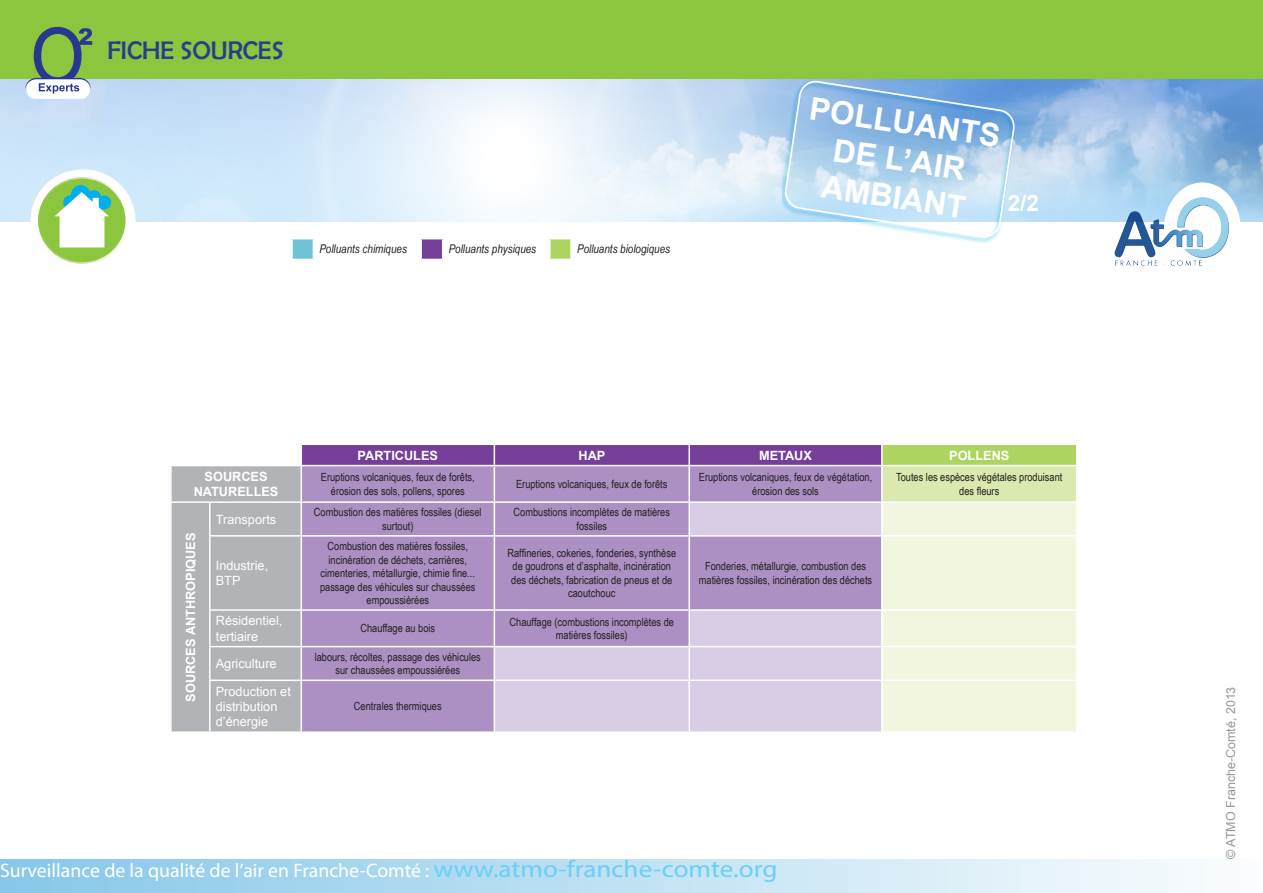
<style>
.page{position:relative;width:1263px;height:893px;background:#fff}
.page>*{position:absolute;margin:0;border:0;box-sizing:border-box;transform-origin:0 0}
.t1{font:700 31.5px "Arial";color:#fff}
.t2{font:25.5px "Berlin Sans FB";color:#253f8e}
.t3{font:700 22.5px "Arial";color:#fff}
.t4{font:19.65px "Myriad Pro";color:#fff}
.t5{font:12.75px/15.3px "Arial";color:#fff}
.t6{font:700 12.75px "Arial";color:#fff}
.t7{font:12.45px "Arial";color:#95979a}
.t8{font:italic 12px "Arial Narrow";color:#231f20}
.t9{font:11.25px/13.5px "Arial Narrow";color:#231f20;text-align:center}
.s1{font-size:24.15px;color:#6bcff6}
</style>
<div class="page">
<div style="left:0;top:859px;width:1263px;height:34px;background:linear-gradient(to right,#87c7e9,#fbfdfe)"></div>
<img style="left:0;top:78px;width:1263px;height:143px">
<div style="left:31px;top:170px;width:104px;height:101px;background:#fff;border-radius:50%"></div>
<div style="left:31px;top:169px;width:104px;height:102px;border:2px solid #fff;border-radius:50%"></div>
<svg style="left:39px;top:178px;width:87px;height:85px"></svg>
<div style="left:38px;top:177px;width:89px;height:87px;border:2px solid #fff;border-radius:50%"></div>
<div style="left:1164px;top:182px;width:77px;height:92px;background:#fff;border-radius:50%"></div>
<img style="left:1109px;top:194px;width:124px;height:72px">
<div style="left:0;top:0;width:1263px;height:78px;background:#8bc63e"></div>
<div style="left:27px;top:78px;width:63px;height:21px;background:#fff;border-radius:9px"></div>
<svg style="left:25px;top:27px;width:67px;height:67px"></svg>
<img style="left:782px;top:78px;width:232px;height:165px">
<svg style="left:784px;top:79px;width:230px;height:161px;background:#aaccec"></svg>
<svg style="left:292px;top:239px;width:22px;height:20px"></svg>
<svg style="left:421px;top:239px;width:22px;height:21px"></svg>
<svg style="left:549px;top:239px;width:22px;height:21px"></svg>
<svg style="left:172px;top:444px;width:905px;height:287px;background:#c1b2c9"></svg>
<hr style="left:170px;top:465px;width:40px;height:1px;background:#fff">
<hr style="left:210px;top:465px;width:91px;height:1px;background:#fff">
<hr style="left:301px;top:465px;width:193px;height:1px;background:#fff">
<hr style="left:301px;top:466px;width:1px;height:35px;background:#fff">
<hr style="left:494px;top:465px;width:195px;height:1px;background:#fff">
<hr style="left:494px;top:466px;width:1px;height:35px;background:#fff">
<hr style="left:689px;top:465px;width:193px;height:1px;background:#fff">
<hr style="left:688px;top:466px;width:2px;height:35px;background:#fff">
<hr style="left:882px;top:465px;width:195px;height:1px;background:#fff">
<hr style="left:881px;top:466px;width:2px;height:35px;background:#fff">
<hr style="left:1076px;top:466px;width:1px;height:35px;background:#fff">
<hr style="left:170px;top:501px;width:40px;height:2px;background:#fff">
<hr style="left:210px;top:501px;width:91px;height:2px;background:#fff">
<hr style="left:209px;top:503px;width:2px;height:32px;background:#fff">
<hr style="left:301px;top:501px;width:193px;height:2px;background:#fff">
<hr style="left:301px;top:503px;width:1px;height:32px;background:#fff">
<hr style="left:494px;top:501px;width:195px;height:2px;background:#fff">
<hr style="left:494px;top:503px;width:1px;height:32px;background:#fff">
<hr style="left:689px;top:501px;width:193px;height:2px;background:#fff">
<hr style="left:688px;top:503px;width:2px;height:32px;background:#fff">
<hr style="left:882px;top:501px;width:195px;height:2px;background:#fff">
<hr style="left:881px;top:503px;width:2px;height:32px;background:#fff">
<hr style="left:1076px;top:503px;width:1px;height:32px;background:#fff">
<hr style="left:209px;top:535px;width:92px;height:2px;background:#fff">
<hr style="left:209px;top:537px;width:2px;height:72px;background:#fff">
<hr style="left:301px;top:535px;width:193px;height:2px;background:#fff">
<hr style="left:301px;top:537px;width:1px;height:72px;background:#fff">
<hr style="left:494px;top:535px;width:195px;height:2px;background:#fff">
<hr style="left:494px;top:537px;width:1px;height:72px;background:#fff">
<hr style="left:689px;top:535px;width:193px;height:2px;background:#fff">
<hr style="left:688px;top:537px;width:2px;height:72px;background:#fff">
<hr style="left:882px;top:535px;width:195px;height:2px;background:#fff">
<hr style="left:881px;top:537px;width:2px;height:72px;background:#fff">
<hr style="left:1076px;top:537px;width:1px;height:72px;background:#fff">
<hr style="left:209px;top:609px;width:92px;height:2px;background:#fff">
<hr style="left:209px;top:611px;width:2px;height:35px;background:#fff">
<hr style="left:301px;top:609px;width:193px;height:2px;background:#fff">
<hr style="left:301px;top:611px;width:1px;height:35px;background:#fff">
<hr style="left:494px;top:609px;width:195px;height:2px;background:#fff">
<hr style="left:494px;top:611px;width:1px;height:35px;background:#fff">
<hr style="left:689px;top:609px;width:193px;height:2px;background:#fff">
<hr style="left:688px;top:611px;width:2px;height:35px;background:#fff">
<hr style="left:882px;top:609px;width:195px;height:2px;background:#fff">
<hr style="left:881px;top:611px;width:2px;height:35px;background:#fff">
<hr style="left:1076px;top:611px;width:1px;height:35px;background:#fff">
<hr style="left:209px;top:646px;width:92px;height:1px;background:#fff">
<hr style="left:209px;top:647px;width:2px;height:33px;background:#fff">
<hr style="left:301px;top:646px;width:193px;height:1px;background:#fff">
<hr style="left:301px;top:647px;width:1px;height:33px;background:#fff">
<hr style="left:494px;top:646px;width:195px;height:1px;background:#fff">
<hr style="left:494px;top:647px;width:1px;height:33px;background:#fff">
<hr style="left:689px;top:646px;width:193px;height:1px;background:#fff">
<hr style="left:688px;top:647px;width:2px;height:33px;background:#fff">
<hr style="left:882px;top:646px;width:195px;height:1px;background:#fff">
<hr style="left:881px;top:647px;width:2px;height:33px;background:#fff">
<hr style="left:1076px;top:647px;width:1px;height:33px;background:#fff">
<hr style="left:209px;top:680px;width:92px;height:1px;background:#fff">
<hr style="left:209px;top:681px;width:2px;height:50px;background:#fff">
<hr style="left:301px;top:680px;width:193px;height:1px;background:#fff">
<hr style="left:301px;top:681px;width:1px;height:50px;background:#fff">
<hr style="left:494px;top:680px;width:195px;height:1px;background:#fff">
<hr style="left:494px;top:681px;width:1px;height:50px;background:#fff">
<hr style="left:689px;top:680px;width:193px;height:1px;background:#fff">
<hr style="left:688px;top:681px;width:2px;height:50px;background:#fff">
<hr style="left:882px;top:680px;width:195px;height:1px;background:#fff">
<hr style="left:881px;top:681px;width:2px;height:50px;background:#fff">
<hr style="left:1076px;top:681px;width:1px;height:50px;background:#fff">
<p class="t2" style="left:107px;top:36px;width:178px">FICHE SOURCES</p>
<p class="t8" style="left:319px;top:241px;width:89px">Polluants chimiques</p>
<p class="t8" style="left:449px;top:241px;width:89px">Polluants physiques</p>
<p class="t8" style="left:577px;top:241px;width:94px">Polluants biologiques</p>
<p class="t1" style="left:813px;top:87px;width:194px;rotate:9deg">POLLUANTS</p>
<p class="t1" style="left:837px;top:128px;width:135px;rotate:9deg">DE L’AIR</p>
<p class="t1" style="left:825px;top:165px;width:147px;rotate:9deg">AMBIANT</p>
<p class="t3" style="left:1008px;top:188px;width:33px">2/2</p>
<p class="t6" style="left:205px;top:468px;width:65px">SOURCES</p>
<p class="t6" style="left:194px;top:483px;width:86px">NATURELLES</p>
<p class="t6" style="left:358px;top:447px;width:82px">PARTICULES</p>
<p class="t6" style="left:578px;top:447px;width:28px">HAP</p>
<p class="t6" style="left:759px;top:447px;width:54px">METAUX</p>
<p class="t6" style="left:949px;top:447px;width:62px">POLLENS</p>
<p class="t9" style="left:321px;top:470px;width:155px">Eruptions volcaniques, feux de forêts, érosion des sols, pollens, spores</p>
<p class="t9" style="left:516px;top:477px;width:153px">Eruptions volcaniques, feux de forêts</p>
<p class="t9" style="left:699px;top:470px;width:175px">Eruptions volcaniques, feux de végétation, érosion des sols</p>
<p class="t9" style="left:896px;top:470px;width:168px">Toutes les espèces végétales produisant des fleurs</p>
<p class="t6" style="left:182px;top:702px;width:170px;rotate:-90deg">SOURCES ANTHROPIQUES</p>
<p class="t5" style="left:216px;top:512px;width:62px">Transports</p>
<p class="t9" style="left:314px;top:505px;width:169px">Combustion des matières fossiles (diesel surtout)</p>
<p class="t9" style="left:514px;top:505px;width:158px">Combustions incomplètes de matières fossiles</p>
<p class="t5" style="left:216px;top:558px;width:54px">Industrie,<br>BTP</p>
<p class="t9" style="left:320px;top:539px;width:157px">Combustion des matières fossiles, incinération de déchets, carrières, cimenteries, métallurgie, chimie fine... passage des véhicules sur chaussées empoussiérées</p>
<p class="t9" style="left:507px;top:546px;width:170px">Raffineries, cokeries, fonderies, synthèse de goudrons et d’asphalte, incinération des déchets, fabrication de pneus et de caoutchouc</p>
<p class="t5" style="left:216px;top:613px;width:68px">Résidentiel, tertiaire</p>
<p class="t9" style="left:360px;top:621px;width:76px">Chauffage au bois</p>
<p class="t9" style="left:510px;top:614px;width:166px">Chauffage (combustions incomplètes de matières fossiles)</p>
<p class="t5" style="left:216px;top:656px;width:62px">Agriculture</p>
<p class="t9" style="left:315px;top:650px;width:168px">labours, récoltes, passage des véhicules sur chaussées empoussiérées</p>
<p class="t5" style="left:216px;top:684px;width:77px">Production et distribution d’énergie</p>
<p class="t9" style="left:354px;top:699px;width:89px">Centrales thermiques</p>
<p class="t9" style="left:699px;top:559px;width:175px">Fonderies, métallurgie, combustion des matières fossiles, incinération des déchets</p>
<p class="t4" style="left:0;top:858px;width:779px">Surveillance de la qualité de l’air en Franche-Comté : <span class="s1">www.atmo-franche-comte.org</span></p>
<p class="t7" style="left:1223px;top:859px;width:173px;rotate:-90deg">© ATMO Franche-Comté, 2013</p>
</div>
